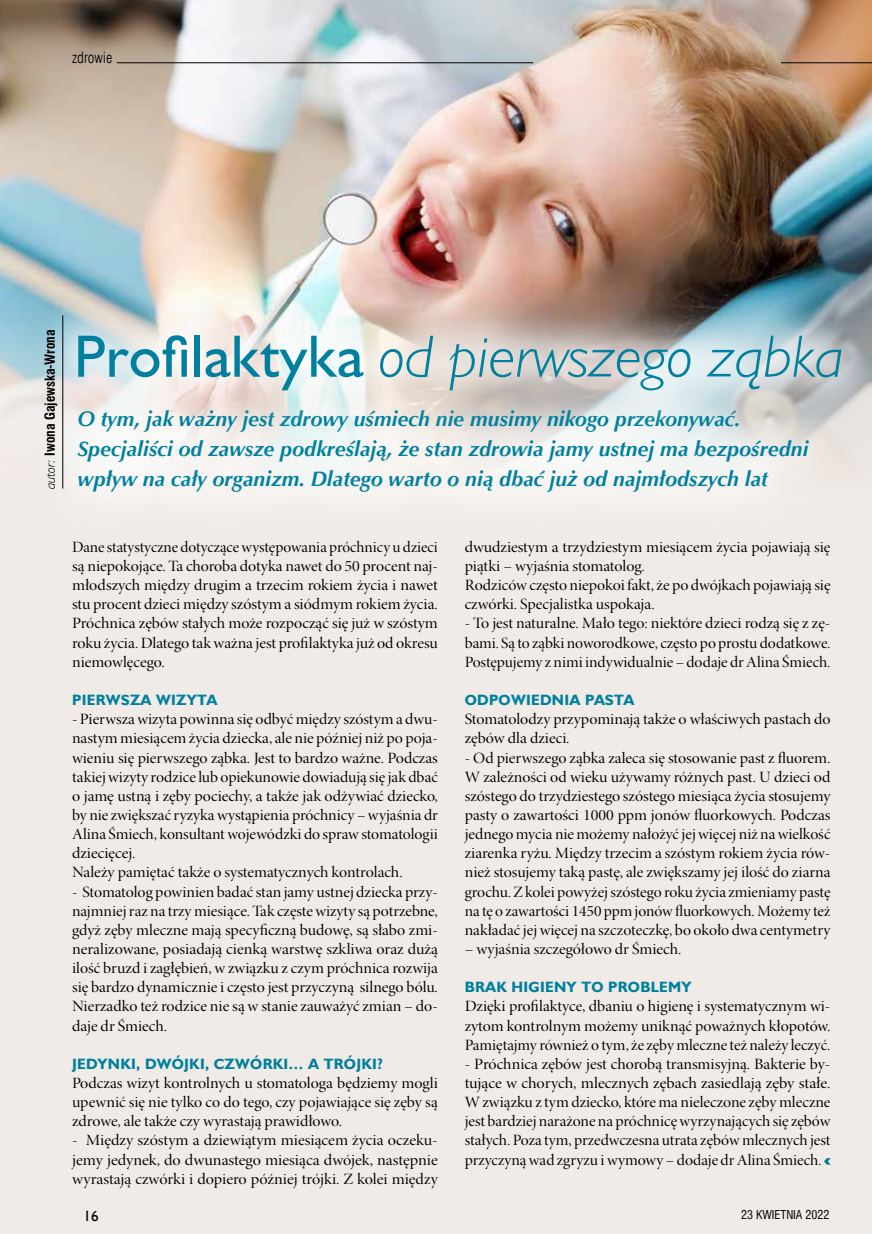
<style>
.page{position:relative;width:872px;height:1234px;background:#fff}
.page>*{position:absolute;margin:0;border:0;box-sizing:border-box;transform-origin:0 0}
.t1{font:italic 60px "Humanst 521 Lt EUX";letter-spacing:.01em;color:#00809e}
.t2{font:italic 700 21px/30px "Zapf Humnst EUX";color:#00809e}
.t3{font:15.75px/19.2px "Minion Pro Disp";color:#000;text-align:justify;scale:1.06 1}
.t4{font:15.75px/19.2px "Minion Pro Disp";color:#000;text-align:justify;scale:1.07 1}
.t5{font:15.75px/19.2px "Minion Pro Disp";color:#000;text-align:justify}
.t6{font:15.75px/19.2px "Minion Pro Disp";color:#000;text-align:justify;scale:1.08 1}
.t7{font:700 15px "Humanst 521 EUX";letter-spacing:.02em;color:#00809e}
.t8{font:15px "Swis 721 Lt Cn EUX";color:#000}
.t9{font:15px "Humanst 521 EUX";color:#000}
.t10{font:700 13.5px "Swis 721 Cn EUX";color:#000}
.t11{font:12px "Swis 721 Cn EUX";color:#000}
.s1{font-family:"Humanst 521 Lt EUX";font-weight:400;font-style:italic}
.s2{font-family:"Humanst 521 EUX";font-style:normal}
</style>
<div class="page">
<div style="left:0;top:0;width:872px;height:1233px;background:#f0ebe6"></div>
<img style="left:0;top:0;width:872px;height:389px">
<hr style="left:117px;top:62px;width:416px;height:1px;background:#000">
<div style="left:28px;top:359px;width:831px;height:184px;background:#f2f0ed"></div>
<svg style="left:824px;top:1158px;width:6px;height:6px"></svg>
<div style="left:34px;top:292px;width:838px;height:141px;background:#fff;opacity:.75"></div>
<hr style="left:62px;top:315px;width:1px;height:173px;background:#000">
<hr style="left:781px;top:62px;width:91px;height:1px;background:#000">
<p class="t8" style="left:72px;top:49px;width:42px">zdrowie</p>
<p class="t10" style="left:42px;top:489px;width:161px;rotate:-90deg"><span class="s1">autor:</span> Iwona Gajewska-Wrona</p>
<h1 class="t1" style="left:74px;top:320px;width:771px"><span class="s2">Profilaktyka</span> od pierwszego ząbka</h1>
<h2 class="t2" style="left:78px;top:405px;width:732px">O tym, jak ważny jest zdrowy uśmiech nie musimy nikogo przekonywać.<br>Specjaliści od zawsze podkreślają, że stan zdrowia jamy ustnej ma bezpośredni wpływ na cały organizm. Dlatego warto o nią dbać już od najmłodszych lat</h2>
<p class="t5" style="left:72px;top:537px;width:367px">Dane statystyczne dotyczące występowania próchnicy u dzieci są niepokojące. Ta choroba dotyka nawet do 50 procent naj&shy;młodszych między drugim a trzecim rokiem życia i nawet stu procent dzieci między szóstym a siódmym rokiem życia.<br>Próchnica zębów stałych może rozpocząć się już w szóstym roku życia. Dlatego tak ważna jest profilaktyka już od okresu niemowlęcego.</p>
<p class="t7" style="left:72px;top:690px;width:147px">PIERWSZA WIZYTA</p>
<p class="t3" style="left:72px;top:709px;width:346px;text-align:left">- Pierwsza wizyta powinna się odbyć między szóstym a dwu&shy;nastym miesiącem życia dziecka, ale nie później niż po poja&shy;wieniu się pierwszego ząbka. Jest to bardzo ważne. Podczas takiej wizyty rodzice lub opiekunowie dowiadują się jak dbać o jamę ustną i zęby pociechy, a także jak odżywiać dziecko, by nie zwiększać ryzyka wystąpienia próchnicy – wyjaśnia dr Alina Śmiech, konsultant wojewódzki do spraw stomatologii dziecięcej.<br>Należy pamiętać także o systematycznych kontrolach.</p>
<p class="t3" style="left:72px;top:882px;width:347px">- Stomatolog powinien badać stan jamy ustnej dziecka przy&shy;najmniej raz na trzy miesiące. Tak częste wizyty są potrzebne, gdyż zęby mleczne mają specyficzną budowę, są słabo zmi&shy;neralizowane, posiadają cienką warstwę szkliwa oraz dużą ilość bruzd i zagłębień, w związku z czym próchnica rozwija się bardzo dynamicznie i często jest przyczyną silnego bólu.<br>Nierzadko też rodzice nie są w stanie zauważyć zmian – do&shy;daje dr Śmiech.</p>
<p class="t7" style="left:72px;top:1054px;width:313px">JEDYNKI, DWÓJKI, CZWÓRKI… A TRÓJKI?</p>
<p class="t4" style="left:72px;top:1073px;width:343px">Podczas wizyt kontrolnych u stomatologa będziemy mogli upewnić się nie tylko co do tego, czy pojawiające się zęby są zdrowe, ale także czy wyrastają prawidłowo.</p>
<p class="t6" style="left:72px;top:1130px;width:340px">- Między szóstym a dziewiątym miesiącem życia oczeku&shy;jemy jedynek, do dwunastego miesiąca dwójek, następnie wyrastają czwórki i dopiero później trójki. Z kolei między</p>
<p class="t3" style="left:465px;top:537px;width:346px;text-align:left">dwudziestym a trzydziestym miesiącem życia pojawiają się piątki – wyjaśnia stomatolog.<br>Rodziców często niepokoi fakt, że po dwójkach pojawiają się czwórki. Specjalistka uspokaja.</p>
<p class="t3" style="left:465px;top:614px;width:346px">- To jest naturalne. Mało tego: niektóre dzieci rodzą się z zę&shy;bami. Są to ząbki noworodkowe, często po prostu dodatkowe.<br>Postępujemy z nimi indywidualnie – dodaje dr Alina Śmiech.</p>
<p class="t7" style="left:465px;top:690px;width:171px">ODPOWIEDNIA PASTA</p>
<p class="t3" style="left:465px;top:709px;width:346px">Stomatolodzy przypominają także o właściwych pastach do zębów dla dzieci.</p>
<p class="t3" style="left:465px;top:748px;width:347px">- Od pierwszego ząbka zaleca się stosowanie past z fluorem.<br>W zależności od wieku używamy różnych past. U dzieci od szóstego do trzydziestego szóstego miesiąca życia stosujemy pasty o zawartości 1000 ppm jonów fluorkowych. Podczas jednego mycia nie możemy nałożyć jej więcej niż na wielkość ziarenka ryżu. Między trzecim a szóstym rokiem życia rów&shy;nież stosujemy taką pastę, ale zwiększamy jej ilość do ziarna grochu. Z kolei powyżej szóstego roku życia zmieniamy pastę na tę o zawartości 1450 ppm jonów fluorkowych. Możemy też nakładać jej więcej na szczoteczkę, bo około dwa centymetry</p>
<p class="t3" style="left:465px;top:939px;width:206px">– wyjaśnia szczegółowo dr Śmiech.</p>
<p class="t7" style="left:465px;top:977px;width:228px">BRAK HIGIENY TO PROBLEMY</p>
<p class="t3" style="left:465px;top:996px;width:346px">Dzięki profilaktyce, dbaniu o higienę i systematycznym wi&shy;zytom kontrolnym możemy uniknąć poważnych kłopotów.<br>Pamiętajmy również o tym, że zęby mleczne też należy leczyć.</p>
<p class="t4" style="left:465px;top:1054px;width:343px">- Próchnica zębów jest chorobą transmisyjną. Bakterie by&shy;tujące w chorych, mlecznych zębach zasiedlają zęby stałe.<br>Wzwiązku ztym dziecko, które ma nieleczone zęby mleczne jest bardziej narażone na próchnicę wyrzynających się zębów stałych. Poza tym, przedwczesna utrata zębów mlecznych jest przyczyną wad zgryzu iwymowy – dodaje dr Alina Śmiech.</p>
<p class="t9" style="left:83px;top:1206px;width:17px">16</p>
<p class="t11" style="left:741px;top:1206px;width:90px">23 KWIETNIA 2022</p>
</div>
